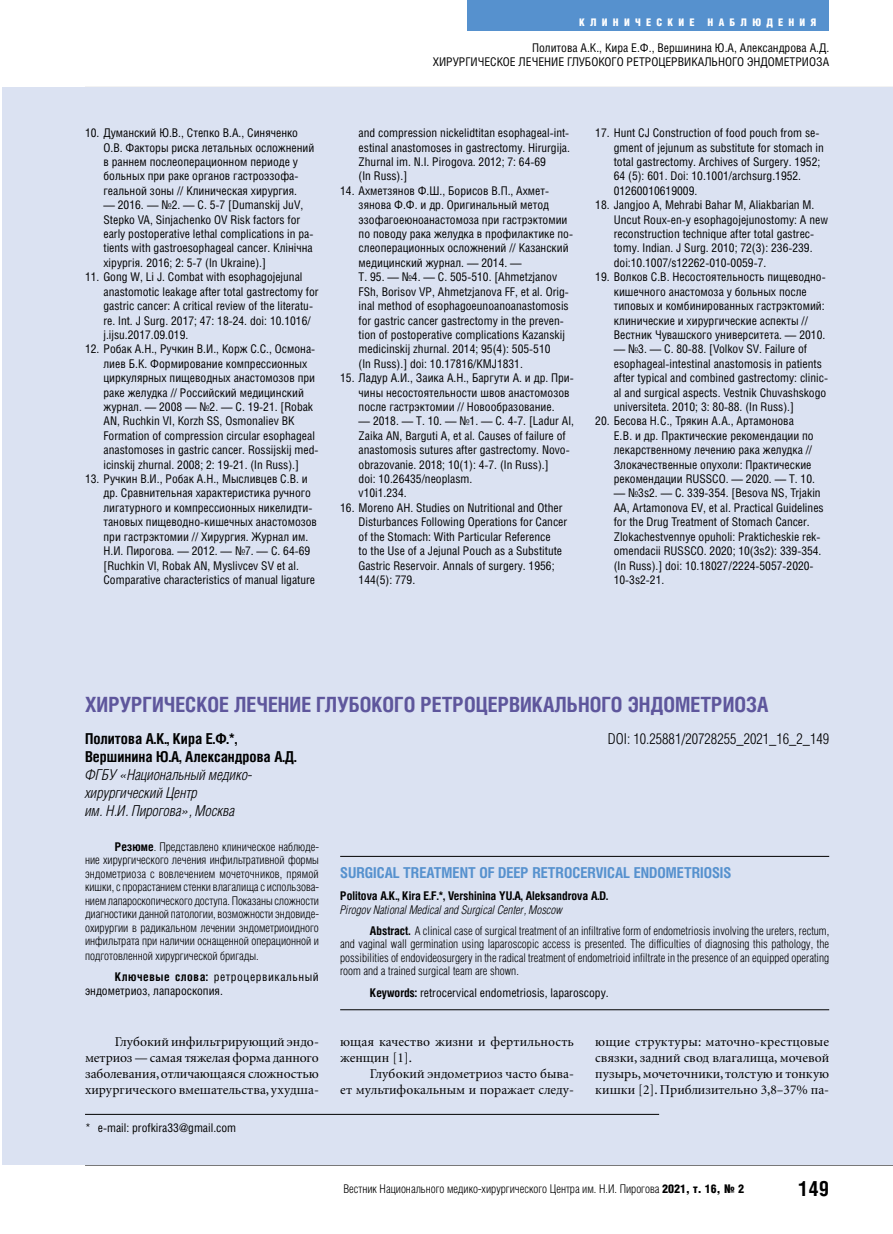
<style>
.page{position:relative;width:893px;height:1234px;background:#fff}
.page>*{position:absolute;margin:0;border:0;box-sizing:border-box;transform-origin:0 0}
.article_title{font:700 21px "Helios Cond";color:#5e569c}
.t1{font:700 21px "Helios Cond";color:#000}
.author_institution{font:italic 300 15px/18px "Helios Cond";color:#000}
.author_name{font:700 15px "Helios Cond";color:#000}
.article_title_lat{font:700 15px "Helios Cond";color:#5691ce}
.author_institution_copy{font:300 15px "Helios Cond";color:#000}
.main_text_material{font:13.5px/16.2px "Minion Cyr";color:#000;text-align:justify}
.literature{font:12px/14.4px "Helios Cond";color:#000}
.Abstract_lat{font:300 12px/13.5px "Helios Cond";color:#000;text-align:justify}
.Abstract{font:300 12px/13.5px "Helios Cond";color:#000;text-align:justify}
.contents_farticle{font:12px "Helios Cond";color:#000}
.keywords{font:12px/13.5px "Helios Cond";color:#000}
.author_name_lat{font:700 12px "Helios Cond";color:#000}
.keywords_lat{font:12px "Helios Cond";color:#000}
.author_institution_lat{font:italic 300 12px "Helios Cond";color:#000}
.references_rule{font:12px "Helios Cond";color:#000}
.t2{font:900 10.5px "Helios Cond";letter-spacing:.5em;color:#fff}
.s1{font-weight:700}
.s2{font-weight:900}
</style>
<div class="page">
<hr style="left:85px;top:1164px;width:808px;height:1px;background:#000">
<div style="left:468px;top:0;width:361px;height:30px;background:#5691ce"></div>
<div style="left:2px;top:87px;width:891px;height:1077px;background:#dbe2f2"></div>
<hr style="left:85px;top:1113px;width:574px;height:1px;background:#000">
<hr style="left:340px;top:855px;width:489px;height:1px;background:#000">
<hr style="left:340px;top:1009px;width:489px;height:1px;background:#000">
<p class="t2" style="left:579px;top:16px;width:117px">КЛИНИЧЕСКИЕ</p>
<p class="t2" style="left:708px;top:16px;width:110px">НАБЛЮДЕНИЯ</p>
<p class="contents_farticle" style="left:532px;top:41px;width:299px">Политова А.К., Кира Е.Ф., Вершинина Ю.А, Александрова А.Д.</p>
<p class="contents_farticle" style="left:433px;top:55px;width:398px">ХИРУРГИЧЕСКОЕ ЛЕЧЕНИЕ ГЛУБОКОГО РЕТРОЦЕРВИКАЛЬНОГО ЭНДОМЕТРИОЗА</p>
<p class="literature" style="left:103px;top:125px;width:212px;text-indent:-18px">10. Думанский Ю.В., Степко В.А., Синяченко О.В. Факторы риска летальных осложнений в раннем послеоперационном периоде у больных при раке органов гастроэзофа&shy;геальной зоны // Клиническая хирургия.</p>
<p class="literature" style="left:103px;top:197px;width:211px">— 2016. — №2. — С. 5-7 [Dumanskij JuV, Stepko VA, Sinjachenko OV Risk factors for early postoperative lethal complications in pa&shy;tients with gastroesophageal cancer. Клінічна хірургія. 2016; 2: 5-7 (In Ukraine).]</p>
<p class="literature" style="left:103px;top:269px;width:217px;text-indent:-18px">11. Gong W, Li J. Combat with esophagojejunal anastomotic leakage after total gastrectomy for gastric cancer: A critical review of the literatu&shy;re. Int. J Surg. 2017; 47: 18-24. doi: 10.1016/ j.ijsu.2017.09.019.</p>
<p class="literature" style="left:103px;top:341px;width:216px;text-indent:-18px">12. Робак А.Н., Ручкин В.И., Корж С.С., Осмона&shy;лиев Б.К. Формирование компрессионных циркулярных пищеводных анастомозов при раке желудка // Российский медицинский журнал. — 2008 — №2. — С. 19-21. [Robak AN, Ruchkin VI, Korzh SS, Osmonaliev BK Formation of compression circular esophageal anastomoses in gastric cancer. Rossijskij med&shy;icinskij zhurnal. 2008; 2: 19-21. (In Russ).]</p>
<p class="literature" style="left:103px;top:471px;width:215px;text-indent:-18px">13. Ручкин В.И., Робак А.Н., Мысливцев С.В. и др. Сравнительная характеристика ручного лигатурного и компрессионных никелидти&shy;тановых пищеводно-кишечных анастомозов при гастрэктомии // Хирургия. Журнал им.<br>Н.И. Пирогова. — 2012. — №7. — С. 64-69 [Ruchkin VI, Robak AN, Myslivcev SV et al.<br>Comparative characteristics of manual ligature</p>
<p class="literature" style="left:359px;top:125px;width:213px">and compression nickelidtitan esophageal-int&shy;estinal anastomoses in gastrectomy. Hirurgija.<br>Zhurnal im. N.I. Pirogova. 2012; 7: 64-69<br>(In Russ).]</p>
<p class="literature" style="left:359px;top:183px;width:216px;text-indent:-18px">14. Ахметзянов Ф.Ш., Борисов В.П., Ахмет&shy;зянова Ф.Ф. и др. Оригинальный метод эзофагоеюноанастомоза при гастрэктомии по поводу рака желудка в профилактике по&shy;слеоперационных осложнений // Казанский медицинский журнал. — 2014. —<br>Т. 95. — №4. — C. 505-510. [Ahmetzjanov FSh, Borisov VP, Ahmetzjanova FF, et al. Orig&shy;inal method of esophagoeunoanoanastomosis for gastric cancer gastrectomy in the preven&shy;tion of postoperative complications Kazanskij medicinskij zhurnal. 2014; 95(4): 505-510<br>(In Russ).] doi: 10.17816/KMJ1831.</p>
<p class="literature" style="left:359px;top:370px;width:217px;text-indent:-18px">15. Ладур А.И., Заика А.Н., Баргути А. и др. При&shy;чины несостоятельности швов анастомозов после гастрэктомии // Новообразование.</p>
<p class="literature" style="left:359px;top:413px;width:217px">— 2018. — Т. 10. — №1. — С. 4-7. [Ladur AI, Zaika AN, Barguti A, et al. Causes of failure of anastomosis sutures after gastrectomy. Novo&shy;obrazovanie. 2018; 10(1): 4-7. (In Russ).]<br>doi: 10.26435/neoplasm.<br>v10i1.234.</p>
<p class="literature" style="left:359px;top:500px;width:210px;text-indent:-18px">16. Moreno AH. Studies on Nutritional and Other Disturbances Following Operations for Cancer of the Stomach: With Particular Reference<br>to the Use of a Jejunal Pouch as a Substitute Gastric Reservoir. Annals of surgery. 1956; 144(5): 779.</p>
<p class="literature" style="left:614px;top:125px;width:212px;text-indent:-18px">17. Hunt CJ Construction of food pouch from se&shy;gment of jejunum as substitute for stomach in total gastrectomy. Archives of Surgery. 1952; 64 (5): 601. Doi: 10.1001/archsurg.1952.<br>01260010619009.</p>
<p class="literature" style="left:614px;top:197px;width:216px;text-indent:-18px">18. Jangjoo A, Mehrabi Bahar M, Aliakbarian M.<br>Uncut Roux-en-y esophagojejunostomy: A new reconstruction technique after total gastrec&shy;tomy. Indian. J Surg. 2010; 72(3): 236-239. doi:10.1007/s12262-010-0059-7.</p>
<p class="literature" style="left:614px;top:269px;width:213px;text-indent:-18px">19. Волков С.В. Несостоятельность пищеводно&shy;кишечного анастомоза у больных после типовых и комбинированных гастрэктомий: клинические и хирургические аспекты // Вестник Чувашского университета. — 2010.</p>
<p class="literature" style="left:614px;top:341px;width:216px">— №3. — С. 80-88. [Volkov SV. Failure of esophageal-intestinal anastomosis in patients after typical and combined gastrectomy: clinic&shy;al and surgical aspects. Vestnik Chuvashskogo universiteta. 2010; 3: 80-88. (In Russ).]</p>
<p class="literature" style="left:614px;top:413px;width:203px;text-indent:-18px">20. Бесова Н. С., Трякин А. А., Артамонова<br>Е. В. и др. Практические рекомендации по лекарственному лечению рака желудка // Злокачественные опухоли: Практические рекомендации RUSSCO. — 2020. — Т. 10.</p>
<p class="literature" style="left:614px;top:485px;width:211px">— №3s2. — С. 339-354. [Besova NS, Trjakin AA, Artamonova EV, et al. Practical Guidelines for the Drug Treatment of Stomach Cancer.<br>Zlokachestvennye opuholi: Prakticheskie rek&shy;omendacii RUSSCO. 2020; 10(3s2): 339-354. (In Russ).] doi: 10.18027 / 2224-5057-2020- 10-3s2-21.</p>
<p class="article_title" style="left:85px;top:692px;width:685px">ХИРУРГИЧЕСКОЕ ЛЕЧЕНИЕ ГЛУБОКОГО РЕТРОЦЕРВИКАЛЬНОГО ЭНДОМЕТРИОЗА</p>
<p class="author_name" style="left:85px;top:729px;width:154px">Политова А.К., Кира Е.Ф.*,</p>
<p class="author_name" style="left:85px;top:747px;width:213px">Вершинина Ю.А, Александрова А.Д.</p>
<p class="author_institution" style="left:85px;top:765px;width:169px">ФГБУ «Национальный медико&shy;хирургический Центр</p>
<p class="author_institution" style="left:85px;top:801px;width:151px">им. Н.И. Пирогова», Москва</p>
<p class="Abstract" style="left:85px;top:839px;width:235px;text-indent:30px"><span class="s1">Резюме</span>. Представлено клиническое наблюде&shy;ние хирургического лечения инфильтративной формы эндометриоза с вовлечением мочеточников, прямой кишки, с прорастанием стенки влагалища с использова&shy;нием лапароскопического доступа. Показаны сложности диагностики данной патологии, возможности эндовиде&shy;охирургии в радикальном лечении эндометриоидного инфильтрата при наличии оснащенной операционной и</p>
<p class="Abstract" style="left:85px;top:949px;width:175px">подготовленной хирургической бригады.</p>
<p class="keywords" style="left:85px;top:969px;width:235px;text-indent:30px"><span class="s1">Ключевые слова:</span> ретроцервикальный эндометриоз, лапароскопия.</p>
<p class="main_text_material" style="left:85px;top:1032px;width:235px;text-indent:30px">Глубокий инфильтрирующий эндо&shy;метриоз — самая тяжелая форма данного заболевания, отличающаяся сложностью хирургического вмешательства, ухудша-</p>
<p class="references_rule" style="left:85px;top:1119px;width:153px">* е-mail: profkira33@gmail.com</p>
<p class="author_institution_copy" style="left:608px;top:730px;width:223px">DOI: 10.25881/20728255_2021_16_2_149</p>
<p class="article_title_lat" style="left:340px;top:863px;width:393px">SURGICAL TREATMENT OF DEEP RETROCERVICAL ENDOMETRIOSIS</p>
<p class="author_name_lat" style="left:340px;top:887px;width:269px">Politova A.K., Kira E.F.*, Vershinina YU.A, Aleksandrova A.D.</p>
<p class="author_institution_lat" style="left:340px;top:902px;width:224px">Pirogov National Medical and Surgical Center, Moscow</p>
<p class="Abstract_lat" style="left:340px;top:923px;width:491px;text-indent:30px"><span class="s1">Abstract.</span> A clinical case of surgical treatment of an infiltrative form of endometriosis involving the ureters, rectum, and vaginal wall germination using laparoscopic access is presented. The difficulties of diagnosing this pathology, the possibilities of endovideosurgery in the radical treatment of endometrioid infiltrate in the presence of an equipped operating room and a trained surgical team are shown.</p>
<p class="keywords_lat" style="left:370px;top:985px;width:240px"><span class="s1">Keywords:</span> retrocervical endometriosis, laparoscopy.</p>
<p class="main_text_material" style="left:340px;top:1032px;width:235px">ющая качество жизни и фертильность женщин [1].</p>
<p class="main_text_material" style="left:340px;top:1065px;width:235px;text-align:right">Глубокий эндометриоз часто быва-<br>ет мультифокальным и поражает следу-</p>
<p class="main_text_material" style="left:595px;top:1032px;width:235px">ющие структуры: маточно-крестцовые связки, задний свод влагалища, мочевой пузырь, мочеточники, толстую и тонкую кишки [2]. Приблизительно 3,8–37% па-</p>
<p class="Abstract_lat" style="left:343px;top:1181px;width:402px">Вестник Национального медико-хирургического Центра им. Н.И. Пирогова <span class="s2">2021, т. 16, № 2</span></p>
<p class="t1" style="left:798px;top:1175px;width:32px">149</p>
</div>
